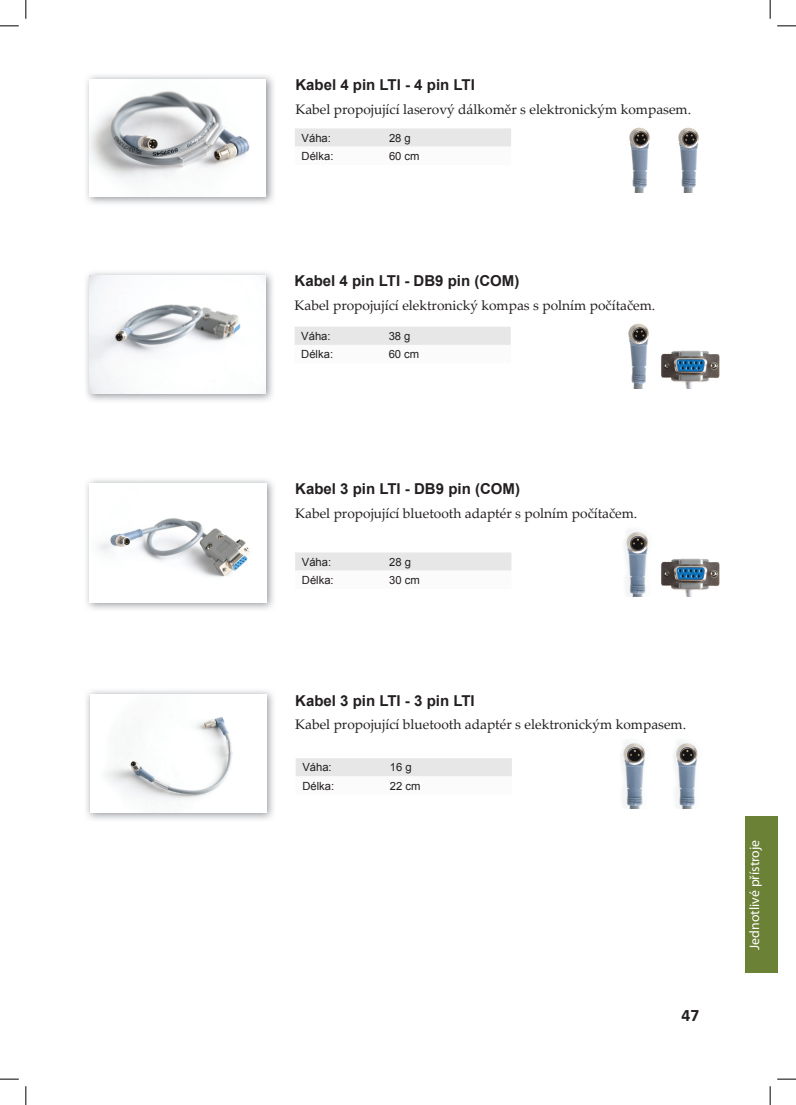
<style>
.page{position:relative;width:796px;height:1105px;background:#fff}
.page>*{position:absolute;margin:0;border:0;box-sizing:border-box;transform-origin:0 0}
.t1{font:700 17.5px "Calibri";color:#231f20}
.t2{font:700 15px "Arial";color:#231f20}
.t3{font:13.75px "Palatino Linotype";color:#231f20}
.t4{font:13.75px "Myriad Pro";color:#fff}
.t5{font:11.25px "Arial";color:#231f20}
</style>
<div class="page">
<img style="left:621px;top:741px;width:25px;height:66px">
<img style="left:629px;top:127px;width:21px;height:65px">
<img style="left:628px;top:323px;width:21px;height:65px">
<img style="left:624px;top:530px;width:25px;height:66px">
<img style="left:86px;top:75px;width:188px;height:129px">
<img style="left:90px;top:79px;width:176px;height:118px">
<img style="left:86px;top:272px;width:187px;height:129px">
<img style="left:90px;top:276px;width:176px;height:117px">
<img style="left:86px;top:479px;width:188px;height:131px">
<img style="left:90px;top:483px;width:177px;height:119px">
<img style="left:86px;top:690px;width:188px;height:130px">
<img style="left:91px;top:694px;width:175px;height:118px">
<div style="left:296px;top:758px;width:216px;height:18px;background:#e6e7e6"></div>
<svg style="left:295px;top:552px;width:216px;height:19px;background:#e7e8e7"></svg>
<div style="left:295px;top:327px;width:216px;height:18px;background:#e6e7e6"></div>
<svg style="left:295px;top:128px;width:216px;height:19px;background:#e7e8e7"></svg>
<img style="left:678px;top:127px;width:21px;height:65px">
<img style="left:674px;top:741px;width:24px;height:66px">
<img style="left:661px;top:350px;width:59px;height:38px">
<img style="left:661px;top:558px;width:59px;height:38px">
<div style="left:745px;top:816px;width:32px;height:156px;background:#6b8136"></div>
<svg style="left:0;top:25px;width:19px;height:2px"></svg>
<svg style="left:777px;top:25px;width:19px;height:2px"></svg>
<svg style="left:0;top:1078px;width:19px;height:1px"></svg>
<svg style="left:777px;top:1078px;width:19px;height:1px"></svg>
<svg style="left:25px;top:0;width:2px;height:19px"></svg>
<svg style="left:25px;top:1086px;width:2px;height:18px"></svg>
<svg style="left:769px;top:0;width:2px;height:19px"></svg>
<svg style="left:769px;top:1086px;width:2px;height:18px"></svg>
<p class="t2" style="left:295px;top:75px;width:181px">Kabel 4 pin LTI - 4 pin LTI</p>
<p class="t3" style="left:295px;top:99px;width:397px">Kabel propojující laserový dálkoměr s elektronickým kompasem.</p>
<p class="t5" style="left:301px;top:130px;width:31px">Váha:</p>
<p class="t5" style="left:389px;top:130px;width:23px">28 g</p>
<p class="t5" style="left:301px;top:148px;width:33px">Délka:</p>
<p class="t5" style="left:389px;top:148px;width:32px">60 cm</p>
<p class="t2" style="left:295px;top:271px;width:226px">Kabel 4 pin LTI - DB9 pin (COM)</p>
<p class="t3" style="left:295px;top:295px;width:362px">Kabel propojující elektronický kompas s polním počítačem.</p>
<p class="t5" style="left:301px;top:328px;width:31px">Váha:</p>
<p class="t5" style="left:389px;top:328px;width:23px">38 g</p>
<p class="t5" style="left:301px;top:346px;width:33px">Délka:</p>
<p class="t5" style="left:389px;top:346px;width:32px">60 cm</p>
<p class="t2" style="left:295px;top:479px;width:226px">Kabel 3 pin LTI - DB9 pin (COM)</p>
<p class="t3" style="left:295px;top:503px;width:344px">Kabel propojující bluetooth adaptér s polním počítačem.</p>
<p class="t5" style="left:302px;top:554px;width:31px">Váha:</p>
<p class="t5" style="left:389px;top:554px;width:23px">28 g</p>
<p class="t5" style="left:302px;top:572px;width:33px">Délka:</p>
<p class="t5" style="left:389px;top:572px;width:32px">30 cm</p>
<p class="t2" style="left:295px;top:690px;width:181px">Kabel 3 pin LTI - 3 pin LTI</p>
<p class="t3" style="left:295px;top:714px;width:392px">Kabel propojující bluetooth adaptér s elektronickým kompasem.</p>
<p class="t5" style="left:302px;top:759px;width:31px">Váha:</p>
<p class="t5" style="left:390px;top:759px;width:23px">16 g</p>
<p class="t5" style="left:302px;top:778px;width:33px">Délka:</p>
<p class="t5" style="left:390px;top:778px;width:32px">22 cm</p>
<p class="t1" style="left:681px;top:1003px;width:19px">47</p>
<p class="t4" style="left:746px;top:949px;width:111px;rotate:-90deg">Jednotlivé přístroje</p>
</div>
